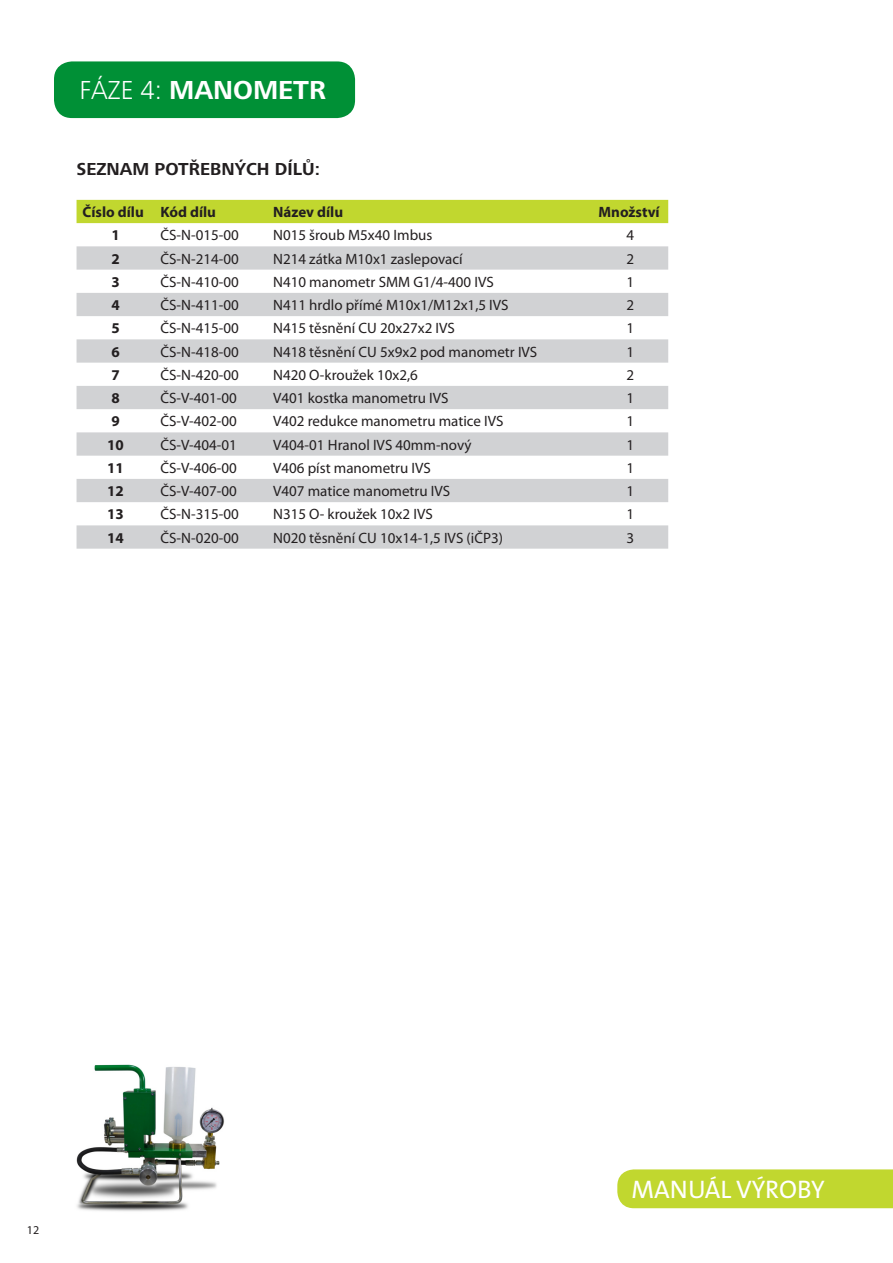
<style>
.page{position:relative;width:893px;height:1263px;background:#fff}
.page>*{position:absolute;margin:0;border:0;box-sizing:border-box;transform-origin:0 0}
.t1{font:700 27px "Frutiger Next LTW1 G";color:#fff}
.t2{font:25.5px "The Sans Os F";letter-spacing:-.005em;color:#fff}
.t3{font:700 18px "Frutiger Next LTW1 G";color:#231f20}
.t4{font:15px "Myriad Pro";color:#231f20}
.t5{font:700 15px "Myriad Pro";color:#231f20}
.t6{font:700 15px "Myriad Pro";color:#d1d2d4}
.t7{font:12px "Myriad Pro";color:#231f20}
.s1{font-weight:300}
.s2{color:#231f20}
</style>
<div class="page">
<div style="left:54px;top:61px;width:301px;height:57px;background:#009036;border-radius:18px"></div>
<div style="left:617px;top:1169px;width:276px;height:39px;background:#c1d72f"></div>
<img style="left:76px;top:1064px;width:149px;height:147px">
<div style="left:77px;top:200px;width:591px;height:23px;background:#c1d72f"></div>
<svg style="left:77px;top:246px;width:591px;height:303px;fill:#d1d2d4"></svg>
<p class="t1" style="left:80px;top:74px;width:248px"><span class="s1">FÁZE 4:</span> MANOMETR</p>
<p class="t3" style="left:77px;top:158px;width:245px">SEZNAM POTŘEBNÝCH DÍLŮ:</p>
<p class="t5" style="left:83px;top:202px;width:63px">Číslo dílu</p>
<p class="t5" style="left:160px;top:202px;width:57px">Kód dílu</p>
<p class="t5" style="left:273px;top:202px;width:71px">Název dílu</p>
<p class="t5" style="left:598px;top:202px;width:63px">Množství</p>
<p class="t5" style="left:111px;top:226px;width:10px">1</p>
<p class="t4" style="left:160px;top:226px;width:80px">ČS-N-015-00</p>
<p class="t4" style="left:273px;top:226px;width:161px">N015 šroub M5x40 Imbus</p>
<p class="t4" style="left:626px;top:226px;width:9px">4</p>
<p class="t5" style="left:111px;top:249px;width:10px">2</p>
<p class="t4" style="left:160px;top:249px;width:80px">ČS-N-214-00</p>
<p class="t4" style="left:273px;top:249px;width:191px">N214 zátka M10x1 zaslepovací</p>
<p class="t4" style="left:626px;top:249px;width:9px">2</p>
<p class="t5" style="left:111px;top:272px;width:10px">3</p>
<p class="t4" style="left:160px;top:273px;width:80px">ČS-N-410-00</p>
<p class="t4" style="left:273px;top:273px;width:222px">N410 manometr SMM G1/4-400 IVS</p>
<p class="t4" style="left:626px;top:273px;width:9px">1</p>
<p class="t5" style="left:111px;top:295px;width:10px">4</p>
<p class="t4" style="left:160px;top:296px;width:80px">ČS-N-411-00</p>
<p class="t4" style="left:273px;top:296px;width:237px">N411 hrdlo přímé M10x1/M12x1,5 IVS</p>
<p class="t4" style="left:626px;top:296px;width:9px">2</p>
<p class="t5" style="left:111px;top:319px;width:10px">5</p>
<p class="t4" style="left:160px;top:319px;width:80px">ČS-N-415-00</p>
<p class="t4" style="left:273px;top:319px;width:183px">N415 těsnění CU 20x27x2 IVS</p>
<p class="t4" style="left:626px;top:319px;width:9px">1</p>
<p class="t5" style="left:111px;top:342px;width:10px">6</p>
<p class="t4" style="left:160px;top:342px;width:80px">ČS-N-418-00</p>
<p class="t4" style="left:273px;top:342px;width:266px">N418 těsnění CU 5x9x2 pod manometr IVS</p>
<p class="t4" style="left:626px;top:342px;width:9px">1</p>
<p class="t5" style="left:111px;top:365px;width:10px">7</p>
<p class="t4" style="left:160px;top:366px;width:80px">ČS-N-420-00</p>
<p class="t4" style="left:273px;top:366px;width:146px">N420 O-kroužek 10x2,6</p>
<p class="t4" style="left:626px;top:366px;width:9px">2</p>
<p class="t5" style="left:111px;top:388px;width:10px">8</p>
<p class="t4" style="left:160px;top:389px;width:78px">ČS-V-401-00</p>
<p class="t4" style="left:273px;top:389px;width:177px">V401 kostka manometru IVS</p>
<p class="t4" style="left:626px;top:389px;width:9px">1</p>
<p class="t5" style="left:111px;top:412px;width:10px">9</p>
<p class="t4" style="left:160px;top:412px;width:78px">ČS-V-402-00</p>
<p class="t4" style="left:273px;top:412px;width:232px">V402 redukce manometru matice IVS</p>
<p class="t4" style="left:626px;top:412px;width:9px">1</p>
<p class="t5" style="left:107px;top:435px;width:18px">10</p>
<p class="t4" style="left:160px;top:435px;width:78px">ČS-V-404-01</p>
<p class="t4" style="left:273px;top:435px;width:200px">V404-01 Hranol IVS 40mm-nový</p>
<p class="t4" style="left:626px;top:435px;width:9px">1</p>
<p class="t5" style="left:107px;top:458px;width:18px">11</p>
<p class="t4" style="left:160px;top:459px;width:78px">ČS-V-406-00</p>
<p class="t4" style="left:273px;top:459px;width:159px">V406 píst manometru IVS</p>
<p class="t4" style="left:626px;top:459px;width:9px">1</p>
<p class="t6" style="left:99px;top:481px;width:35px">1<span class="s2">12</span>2</p>
<p class="t4" style="left:160px;top:482px;width:78px">ČS-V-407-00</p>
<p class="t4" style="left:273px;top:482px;width:179px">V407 matice manometru IVS</p>
<p class="t4" style="left:626px;top:482px;width:9px">1</p>
<p class="t5" style="left:107px;top:505px;width:18px">13</p>
<p class="t4" style="left:160px;top:505px;width:80px">ČS-N-315-00</p>
<p class="t4" style="left:273px;top:505px;width:161px">N315 O- kroužek 10x2 IVS</p>
<p class="t4" style="left:626px;top:505px;width:9px">1</p>
<p class="t5" style="left:107px;top:528px;width:18px">14</p>
<p class="t4" style="left:160px;top:528px;width:80px">ČS-N-020-00</p>
<p class="t4" style="left:273px;top:528px;width:231px">N020 těsnění CU 10x14-1,5 IVS (iČP3)</p>
<p class="t4" style="left:626px;top:528px;width:9px">3</p>
<p class="t7" style="left:27px;top:1222px;width:14px">12</p>
<p class="t2" style="left:631px;top:1173px;width:195px">MANUÁL VÝROBY</p>
</div>
